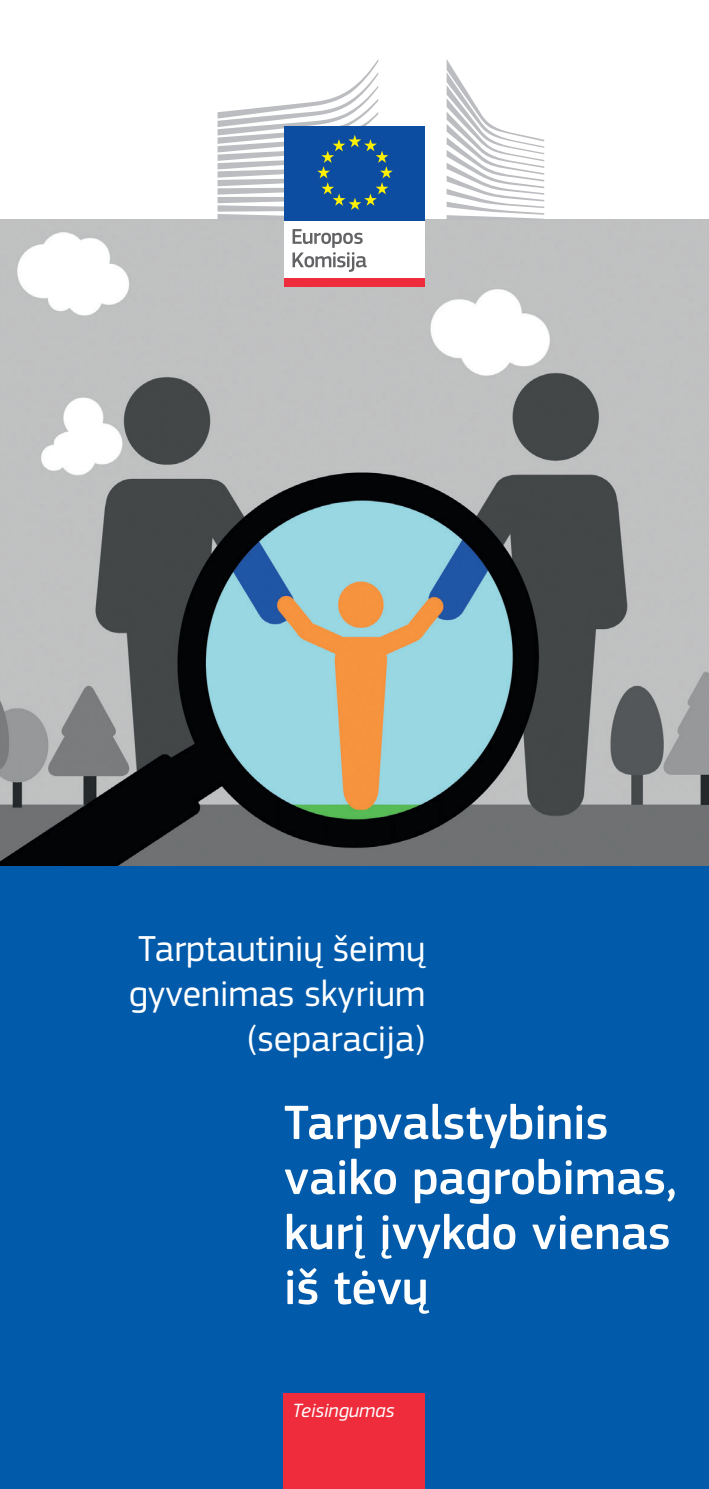
<style>
.page{position:relative;width:709px;height:1489px;background:#fff}
.page>*{position:absolute;margin:0;border:0;box-sizing:border-box;transform-origin:0 0}
.t1{font:500 50px/55px "EC Square Sans Pro";color:#fff}
.t2{font:37.5px/45px "EC Square Sans Pro";color:#fff;text-align:right}
.t3{font:italic 20px "EC Square Sans Pro";color:#fff}
</style>
<div class="page">
<div style="left:0;top:861px;width:709px;height:627px;background:#015aaa"></div>
<hr style="left:0;top:0;width:1px;height:220px;background:#ee2c3b">
<div style="left:283px;top:1393px;width:142px;height:95px;background:#ee2c3b"></div>
<img style="left:0;top:219px;width:709px;height:646px">
<div style="left:284px;top:217px;width:141px;height:63px;background:#fff"></div>
<svg style="left:292px;top:229px;width:75px;height:43px"></svg>
<div style="left:284px;top:278px;width:141px;height:8px;background:#ee2c3b"></div>
<svg style="left:446px;top:59px;width:98px;height:161px"></svg>
<div style="left:284px;top:126px;width:141px;height:94px;background:#0d4da1"></div>
<svg style="left:217px;top:59px;width:176px;height:161px"></svg>
<p class="t2" style="left:129px;top:926px;width:298px">Tarptautinių šeimų gyvenimas skyrium (separacija)</p>
<p class="t1" style="left:284px;top:1095px;width:394px">Tarpvalstybinis vaiko pagrobimas, kurį įvykdo vienas iš tėvų</p>
<p class="t3" style="left:292px;top:1398px;width:103px">Teisingumas</p>
</div>
